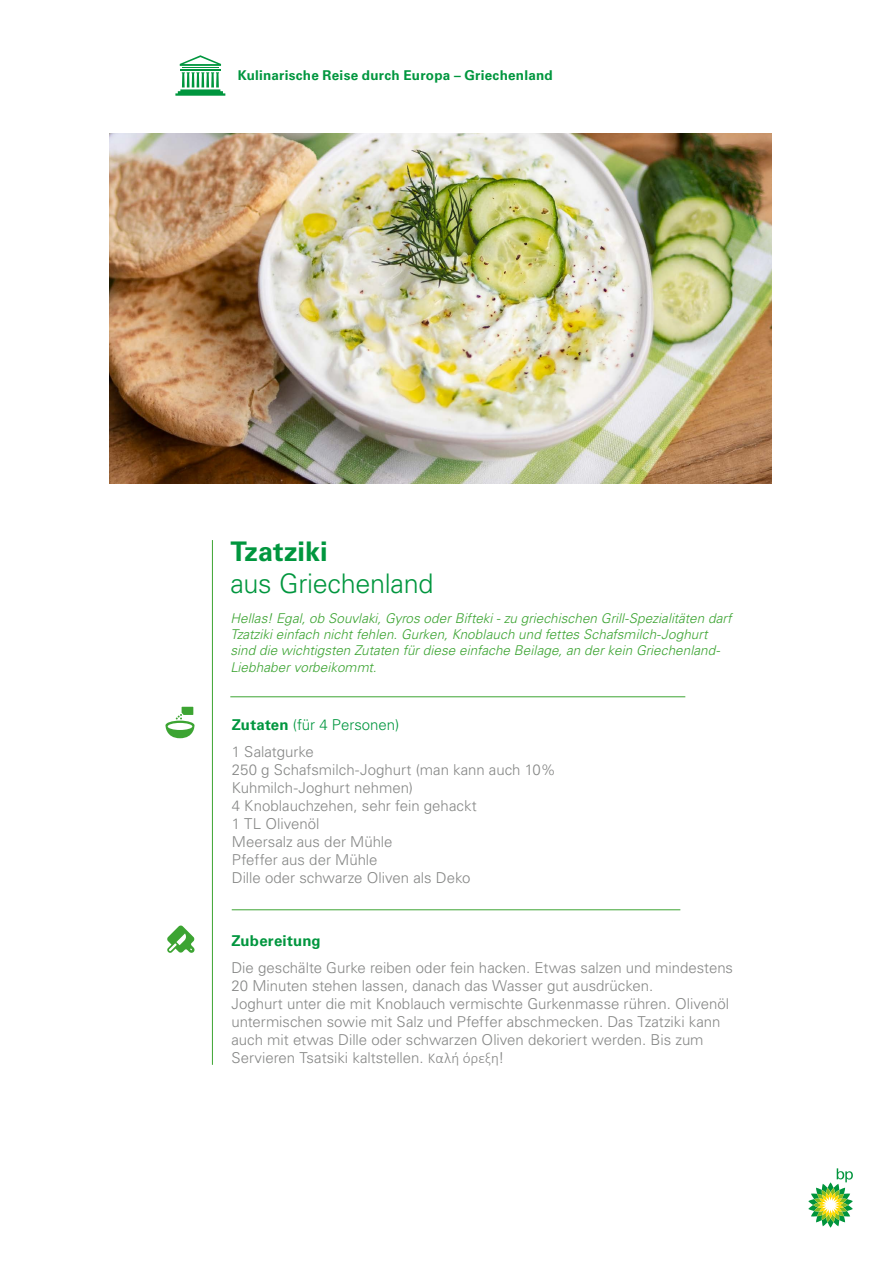
<style>
.page{position:relative;width:893px;height:1263px;background:#fff}
.page>*{position:absolute;margin:0;border:0;box-sizing:border-box;transform-origin:0 0}
.t1{font:300 27px "Univers LT Std";letter-spacing:-.01em;color:#00963e}
.t2{font:700 27px "Univers LT Std";color:#00963e}
.t3{font:300 15px/18px "Univers LT Std";color:#868786}
.t4{font:300 15px/27px "Univers LT Std";color:#00963e}
.t5{font:700 15px "Univers LT Std";letter-spacing:.015em;color:#00963e}
.t6{font:italic 300 13.5px/16.2px "Univers LT Std";letter-spacing:.005em;color:#3ca432}
.t7{font:700 13.5px "Univers LT Std";letter-spacing:.015em;color:#00963e}
.s1{font-weight:700}
.s2{color:#868786}
.s3{font-family:"Calibri"}
</style>
<div class="page">
<img style="left:109px;top:134px;width:662px;height:349px">
<svg style="left:165px;top:707px;width:30px;height:31px"></svg>
<hr style="left:230px;top:696px;width:455px;height:1px;background:#3ca432">
<hr style="left:232px;top:909px;width:448px;height:1px;background:#3ca432">
<svg style="left:167px;top:925px;width:28px;height:28px"></svg>
<hr style="left:212px;top:540px;width:1px;height:525px;background:#3ca432">
<svg style="left:808px;top:1168px;width:45px;height:60px"></svg>
<svg style="left:180px;top:55px;width:41px;height:11px"></svg>
<hr style="left:182px;top:67px;width:36px;height:1px;background:#00963e">
<hr style="left:180px;top:69px;width:40px;height:2px;background:#00963e">
<svg style="left:175px;top:72px;width:50px;height:24px"></svg>
<p class="t7" style="left:238px;top:68px;width:316px">Kulinarische Reise durch Europa – Griechenland</p>
<h1 class="t2" style="left:230px;top:535px;width:99px">Tzatziki</h1>
<h1 class="t1" style="left:230px;top:567px;width:205px">aus Griechenland</h1>
<p class="t6" style="left:230px;top:610px;width:503px">Hellas! Egal, ob Souvlaki, Gyros oder Bifteki - zu griechischen Grill-Spezialitäten darf Tzatziki einfach nicht fehlen. Gurken, Knoblauch und fettes Schafsmilch-Joghurt sind die wichtigsten Zutaten für diese einfache Beilage, an der kein Griechenland-Liebhaber vorbeikommt.</p>
<p class="t4" style="left:232px;top:711px;width:169px"><span class="s1">Zutaten</span> (für 4 Personen)<br><span class="s2">1 Salatgurke</span></p>
<p class="t3" style="left:232px;top:761px;width:326px">250 g Schafsmilch-Joghurt (man kann auch 10%<br>Kuhmilch-Joghurt nehmen)<br>4 Knoblauchzehen, sehr fein gehackt<br>1 TL Olivenöl<br>Meersalz aus der Mühle<br>Pfeffer aus der Mühle<br>Dille oder schwarze Oliven als Deko</p>
<p class="t5" style="left:231px;top:932px;width:91px">Zubereitung</p>
<p class="t3" style="left:231px;top:959px;width:503px">Die geschälte Gurke reiben oder fein hacken. Etwas salzen und mindestens 20 Minuten stehen lassen, danach das Wasser gut ausdrücken.<br>Joghurt unter die mit Knoblauch vermischte Gurkenmasse rühren. Olivenöl untermischen sowie mit Salz und Pfeffer abschmecken. Das Tzatziki kann auch mit etwas Dille oder schwarzen Oliven dekoriert werden. Bis zum Servieren Tsatsiki kaltstellen. <span class="s3">Καλή όρεξη</span>!</p>
</div>
